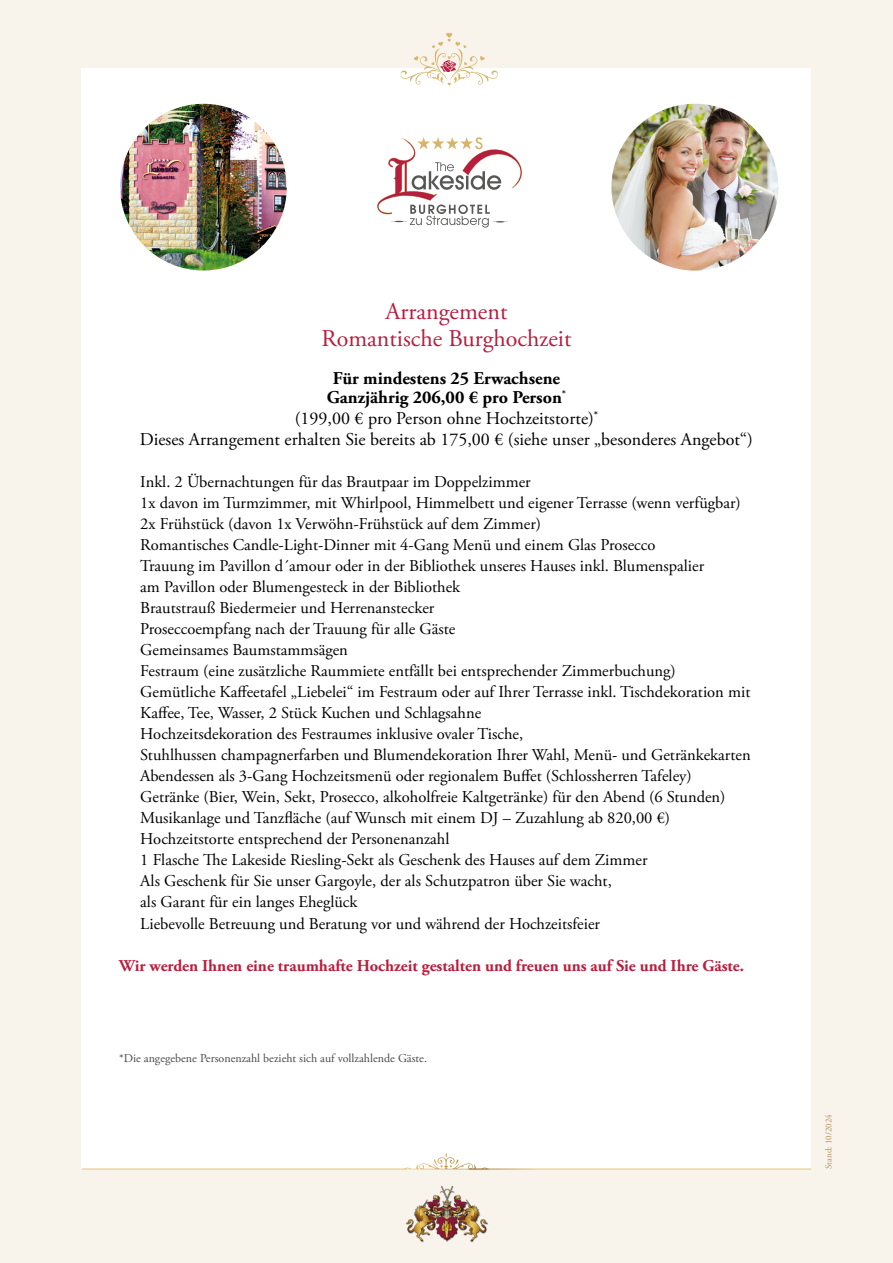
<style>
.page{position:relative;width:893px;height:1263px;background:#f8f4ec}
.page>*{position:absolute;margin:0;border:0;box-sizing:border-box;transform-origin:0 0}
.t1{font:24px/27px "Adobe Garamond Pro";color:#b71e3f;text-align:center}
.t2{font:18px/20.5px "Adobe Garamond Pro";color:#000;text-align:center}
.t3{font:16.5px/21px "Adobe Garamond Pro";color:#000}
.t4{font:700 16.5px "Adobe Garamond Pro";color:#b71e3f}
.t5{font:12px "Adobe Garamond Pro";color:#4a4a49}
.t6{font:9px "Adobe Garamond Pro";color:#ae9357}
.s1{font-weight:700}
</style>
<div class="page">
<div style="left:82px;top:68px;width:729px;height:1101px;background:#fff"></div>
<hr style="left:82px;top:1169px;width:324px;height:1px;background:#e9be67">
<hr style="left:468px;top:1169px;width:343px;height:1px;background:#fff">
<svg style="left:403px;top:1152px;width:86px;height:17px"></svg>
<img style="left:406px;top:1185px;width:82px;height:57px">
<svg style="left:377px;top:137px;width:145px;height:91px"></svg>
<img style="left:120px;top:104px;width:167px;height:166px;border-radius:83px">
<img style="left:611px;top:104px;width:167px;height:167px;border-radius:83px">
<svg style="left:400px;top:33px;width:98px;height:53px"></svg>
<h1 class="t1" style="left:322px;top:299px;width:251px">Arrangement<br>Romantische Burghochzeit</h1>
<p class="t2" style="left:140px;top:368px;width:614px"><span class="s1">Für mindestens 25 Erwachsene<br>Ganzjährig 206,00 € pro Person</span><sup>*<br></sup>(199,00 € pro Person ohne Hochzeitstorte)<sup>*<br></sup>Dieses Arrangement erhalten Sie bereits ab 175,00 € (siehe unser „besonderes Angebot“)</p>
<p class="t3" style="left:140px;top:472px;width:612px">Inkl. 2 Übernachtungen für das Brautpaar im Doppelzimmer<br>1x davon im Turmzimmer, mit Whirlpool, Himmelbett und eigener Terrasse (wenn verfügbar)<br>2x Frühstück (davon 1x Verwöhn-Frühstück auf dem Zimmer)<br>Romantisches Candle-Light-Dinner mit 4-Gang Menü und einem Glas Prosecco<br>Trauung im Pavillon d´amour oder in der Bibliothek unseres Hauses inkl. Blumenspalier<br>am Pavillon oder Blumengesteck in der Bibliothek<br>Brautstrauß Biedermeier und Herrenanstecker<br>Proseccoempfang nach der Trauung für alle Gäste<br>Gemeinsames Baumstammsägen<br>Festraum (eine zusätzliche Raummiete entfällt bei entsprechender Zimmerbuchung)<br>Gemütliche Kaffeetafel „Liebelei“ im Festraum oder auf Ihrer Terrasse inkl. Tischdekoration mit Kaffee, Tee, Wasser, 2 Stück Kuchen und Schlagsahne<br>Hochzeitsdekoration des Festraumes inklusive ovaler Tische,<br>Stuhlhussen champagnerfarben und Blumendekoration Ihrer Wahl, Menü- und Getränkekarten Abendessen als 3-Gang Hochzeitsmenü oder regionalem Buffet (Schlossherren Tafeley)<br>Getränke (Bier, Wein, Sekt, Prosecco, alkoholfreie Kaltgetränke) für den Abend (6 Stunden)<br>Musikanlage und Tanzfläche (auf Wunsch mit einem DJ – Zuzahlung ab 820,00 €)<br>Hochzeitstorte entsprechend der Personenanzahl<br>1 Flasche The Lakeside Riesling-Sekt als Geschenk des Hauses auf dem Zimmer<br>Als Geschenk für Sie unser Gargoyle, der als Schutzpatron über Sie wacht,<br>als Garant für ein langes Eheglück<br>Liebevolle Betreuung und Beratung vor und während der Hochzeitsfeier</p>
<p class="t4" style="left:119px;top:956px;width:627px">Wir werden Ihnen eine traumhafte Hochzeit gestalten und freuen uns auf Sie und Ihre Gäste.</p>
<p class="t5" style="left:119px;top:1051px;width:309px">*Die angegebene Personenzahl bezieht sich auf vollzahlende Gäste.</p>
<p class="t6" style="left:823px;top:1169px;width:56px;rotate:-90deg">Stand: 10/2024</p>
</div>
